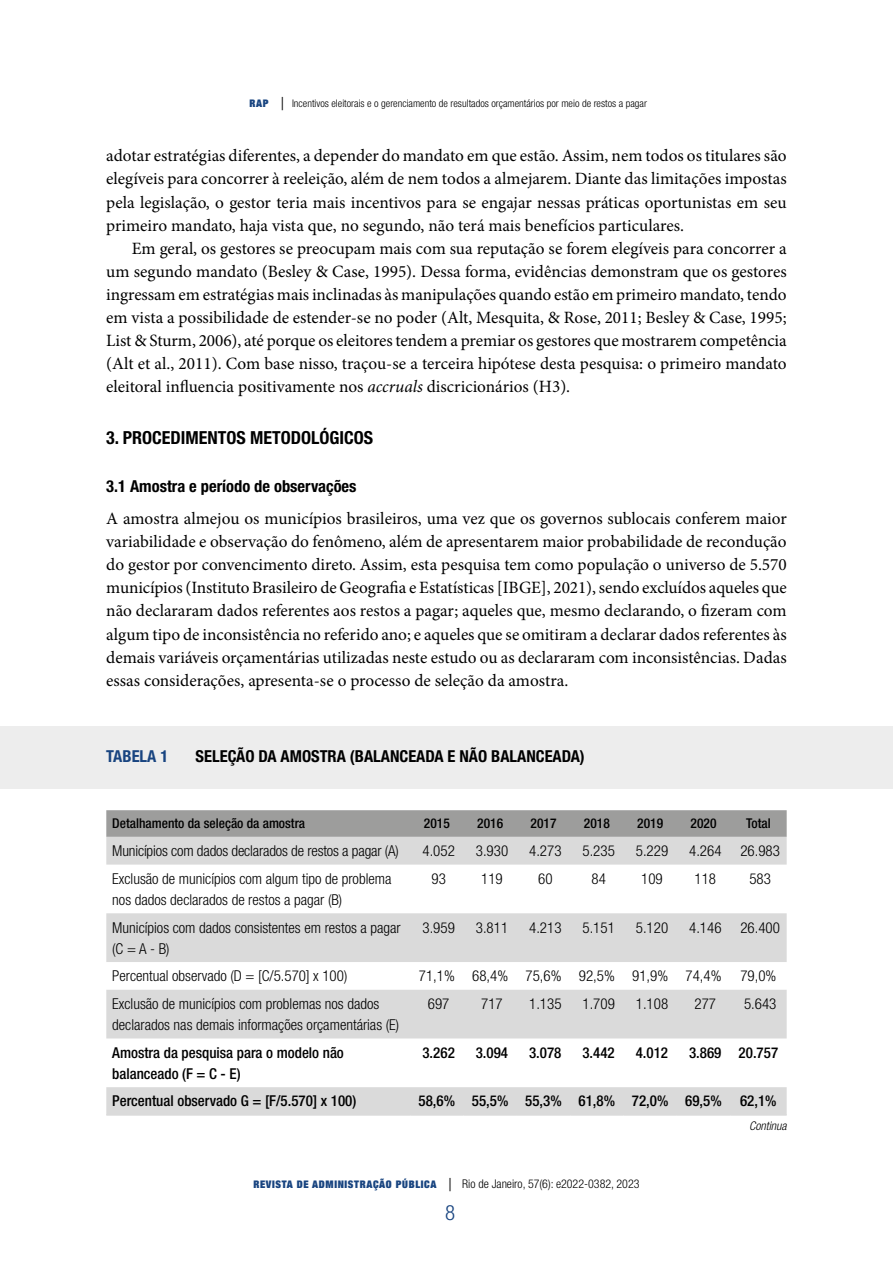
<style>
.page{position:relative;width:893px;height:1263px;background:#fff}
.page>*{position:absolute;margin:0;border:0;box-sizing:border-box;transform-origin:0 0}
.t1{font:300 condensed 21px "Helvetica Neue LT Std";color:#184480}
.t2{font:700 condensed 18px "Helvetica Neue LT Std";color:#000}
.t3{font:17.25px/23.1px "Minion Pro";color:#000;text-align:justify}
.t4{font:700 condensed 16.5px "Helvetica Neue LT Std";color:#000}
.t5{font:700 condensed 16.5px "Helvetica Neue LT Std";color:#184480}
.t6{font:300 condensed 15px/21px "Helvetica Neue LT Std";color:#000}
.t7{font:500 condensed 15px/21px "Helvetica Neue LT Std";color:#000}
.t8{font:500 condensed 13.5px "Helvetica Neue LT Std";color:#000}
.t9{font:300 condensed 12px "Helvetica Neue LT Std";color:#000}
.t10{font:italic 300 condensed 12px "Helvetica Neue LT Std";color:#000}
.t11{font:300 condensed 10.5px "Helvetica Neue LT Std";color:#000}
.s1{font-family:"Helvetica Neue";font-weight:900;font-stretch:expanded;color:#184480}
.s2{font-size:18px}
.s3{font-style:italic}
.s4{font-family:"Helvetica Neue";font-weight:900;font-stretch:expanded;font-size:10.5px;color:#184480}
</style>
<div class="page">
<div style="left:0;top:727px;width:893px;height:62px;background:#ededed"></div>
<svg style="left:106px;top:810px;width:681px;height:27px;background:#9e9e9d"></svg>
<svg style="left:106px;top:837px;width:681px;height:277px;fill:#dadada"></svg>
<hr style="left:106px;top:1114px;width:304px;height:2px;background:#dadada">
<hr style="left:410px;top:1114px;width:54px;height:2px;background:#dadada">
<hr style="left:464px;top:1114px;width:53px;height:2px;background:#dadada">
<hr style="left:517px;top:1114px;width:53px;height:2px;background:#dadada">
<hr style="left:570px;top:1114px;width:54px;height:2px;background:#dadada">
<hr style="left:624px;top:1114px;width:53px;height:2px;background:#dadada">
<hr style="left:677px;top:1114px;width:53px;height:2px;background:#dadada">
<hr style="left:730px;top:1114px;width:57px;height:2px;background:#dadada">
<p class="t11" style="left:249px;top:98px;width:399px"><span class="s1">RAP</span> <span class="s2">|</span> Incentivos eleitorais e o gerenciamento de resultados orçamentários por meio de restos a pagar</p>
<p class="t3" style="left:106px;top:144px;width:682px">adotar estratégias diferentes, a depender do mandato em que estão. Assim, nem todos os titulares são elegíveis para concorrer à reeleição, além de nem todos a almejarem. Diante das limitações impostas pela legislação, o gestor teria mais incentivos para se engajar nessas práticas oportunistas em seu primeiro mandato, haja vista que, no segundo, não terá mais benefícios particulares.</p>
<p class="t3" style="left:106px;top:237px;width:682px;text-indent:26px">Em geral, os gestores se preocupam mais com sua reputação se forem elegíveis para concorrer a um segundo mandato (Besley &amp; Case, 1995). Dessa forma, evidências demonstram que os gestores ingressam em estratégias mais inclinadas às manipulações quando estão em primeiro mandato, tendo em vista a possibilidade de estender-se no poder (Alt, Mesquita, &amp; Rose, 2011; Besley &amp; Case, 1995; List &amp; Sturm, 2006), até porque os eleitores tendem a premiar os gestores que mostrarem competência (Alt et al., 2011). Com base nisso, traçou-se a terceira hipótese desta pesquisa: o primeiro mandato eleitoral influencia positivamente nos <span class="s3">accruals</span> discricionários (H3).</p>
<p class="t2" style="left:106px;top:426px;width:268px">3. PROCEDIMENTOS METODOLÓGICOS</p>
<p class="t4" style="left:106px;top:476px;width:252px">3.1 Amostra e período de observações</p>
<p class="t3" style="left:106px;top:507px;width:682px">A amostra almejou os municípios brasileiros, uma vez que os governos sublocais conferem maior variabilidade e observação do fenômeno, além de apresentarem maior probabilidade de recondução do gestor por convencimento direto. Assim, esta pesquisa tem como população o universo de 5.570 municípios (Instituto Brasileiro de Geografia e Estatísticas [IBGE], 2021), sendo excluídos aqueles que não declararam dados referentes aos restos a pagar; aqueles que, mesmo declarando, o fizeram com algum tipo de inconsistência no referido ano; e aqueles que se omitiram a declarar dados referentes às demais variáveis orçamentárias utilizadas neste estudo ou as declararam com inconsistências. Dadas essas considerações, apresenta-se o processo de seleção da amostra.</p>
<p class="t5" style="left:106px;top:746px;width:63px">TABELA 1</p>
<p class="t4" style="left:196px;top:746px;width:391px">SELEÇÃO DA AMOSTRA (BALANCEADA E NÃO BALANCEADA)</p>
<p class="t8" style="left:112px;top:815px;width:194px">Detalhamento da seleção da amostra</p>
<p class="t8" style="left:424px;top:815px;width:27px">2015</p>
<p class="t8" style="left:477px;top:815px;width:27px">2016</p>
<p class="t8" style="left:531px;top:815px;width:27px">2017</p>
<p class="t8" style="left:584px;top:815px;width:27px">2018</p>
<p class="t8" style="left:637px;top:815px;width:27px">2019</p>
<p class="t8" style="left:691px;top:815px;width:27px">2020</p>
<p class="t8" style="left:746px;top:815px;width:26px">Total</p>
<p class="t6" style="left:112px;top:840px;width:288px">Municípios com dados declarados de restos a pagar (A)</p>
<p class="t6" style="left:422px;top:840px;width:34px">4.052</p>
<p class="t6" style="left:476px;top:840px;width:34px">3.930</p>
<p class="t6" style="left:529px;top:840px;width:34px">4.273</p>
<p class="t6" style="left:582px;top:840px;width:34px">5.235</p>
<p class="t6" style="left:636px;top:840px;width:34px">5.229</p>
<p class="t6" style="left:689px;top:840px;width:34px">4.264</p>
<p class="t6" style="left:740px;top:840px;width:41px">26.983</p>
<p class="t6" style="left:112px;top:868px;width:281px">Exclusão de municípios com algum tipo de problema nos dados declarados de restos a pagar (B)</p>
<p class="t6" style="left:431px;top:868px;width:16px">93</p>
<p class="t6" style="left:481px;top:868px;width:23px">119</p>
<p class="t6" style="left:538px;top:868px;width:16px">60</p>
<p class="t6" style="left:591px;top:868px;width:16px">84</p>
<p class="t6" style="left:641px;top:868px;width:23px">109</p>
<p class="t6" style="left:694px;top:868px;width:23px">118</p>
<p class="t6" style="left:749px;top:868px;width:23px">583</p>
<p class="t6" style="left:112px;top:917px;width:290px">Municípios com dados consistentes em restos a pagar (C = A - B)</p>
<p class="t6" style="left:422px;top:917px;width:34px">3.959</p>
<p class="t6" style="left:476px;top:917px;width:34px">3.811</p>
<p class="t6" style="left:529px;top:917px;width:34px">4.213</p>
<p class="t6" style="left:582px;top:917px;width:34px">5.151</p>
<p class="t6" style="left:636px;top:917px;width:34px">5.120</p>
<p class="t6" style="left:689px;top:917px;width:34px">4.146</p>
<p class="t6" style="left:740px;top:917px;width:41px">26.400</p>
<p class="t6" style="left:112px;top:965px;width:237px">Percentual observado (D = [C/5.570] x 100)</p>
<p class="t6" style="left:419px;top:965px;width:304px">71,1% 68,4% 75,6% 92,5% 91,9% 74,4%</p>
<p class="t6" style="left:740px;top:965px;width:38px">79,0%</p>
<p class="t6" style="left:112px;top:993px;width:288px">Exclusão de municípios com problemas nos dados declarados nas demais informações orçamentárias (E)</p>
<p class="t6" style="left:428px;top:993px;width:23px">697</p>
<p class="t6" style="left:481px;top:993px;width:23px">717</p>
<p class="t6" style="left:529px;top:993px;width:34px">1.135</p>
<p class="t6" style="left:582px;top:993px;width:34px">1.709</p>
<p class="t6" style="left:636px;top:993px;width:34px">1.108</p>
<p class="t6" style="left:694px;top:993px;width:23px">277</p>
<p class="t6" style="left:744px;top:993px;width:34px">5.643</p>
<p class="t7" style="left:112px;top:1042px;width:233px">Amostra da pesquisa para o modelo não balanceado (F = C - E)</p>
<p class="t7" style="left:422px;top:1042px;width:34px">3.262</p>
<p class="t7" style="left:476px;top:1042px;width:34px">3.094</p>
<p class="t7" style="left:529px;top:1042px;width:34px">3.078</p>
<p class="t7" style="left:582px;top:1042px;width:34px">3.442</p>
<p class="t7" style="left:636px;top:1042px;width:34px">4.012</p>
<p class="t7" style="left:689px;top:1042px;width:91px">3.869 20.757</p>
<p class="t7" style="left:112px;top:1090px;width:246px">Percentual observado G = [F/5.570] x 100)</p>
<p class="t7" style="left:419px;top:1090px;width:360px">58,6% 55,5% 55,3% 61,8% 72,0% 69,5% 62,1%</p>
<p class="t9" style="left:253px;top:1176px;width:388px"><span class="s4">REVISTA DE ADMINISTRAÇÃO PÚBLICA</span> <span class="s2">|</span> Rio de Janeiro, 57(6): e2022-0382, 2023</p>
<p class="t1" style="left:445px;top:1200px;width:12px">8</p>
<p class="t10" style="left:749px;top:1119px;width:39px">Continua</p>
</div>
